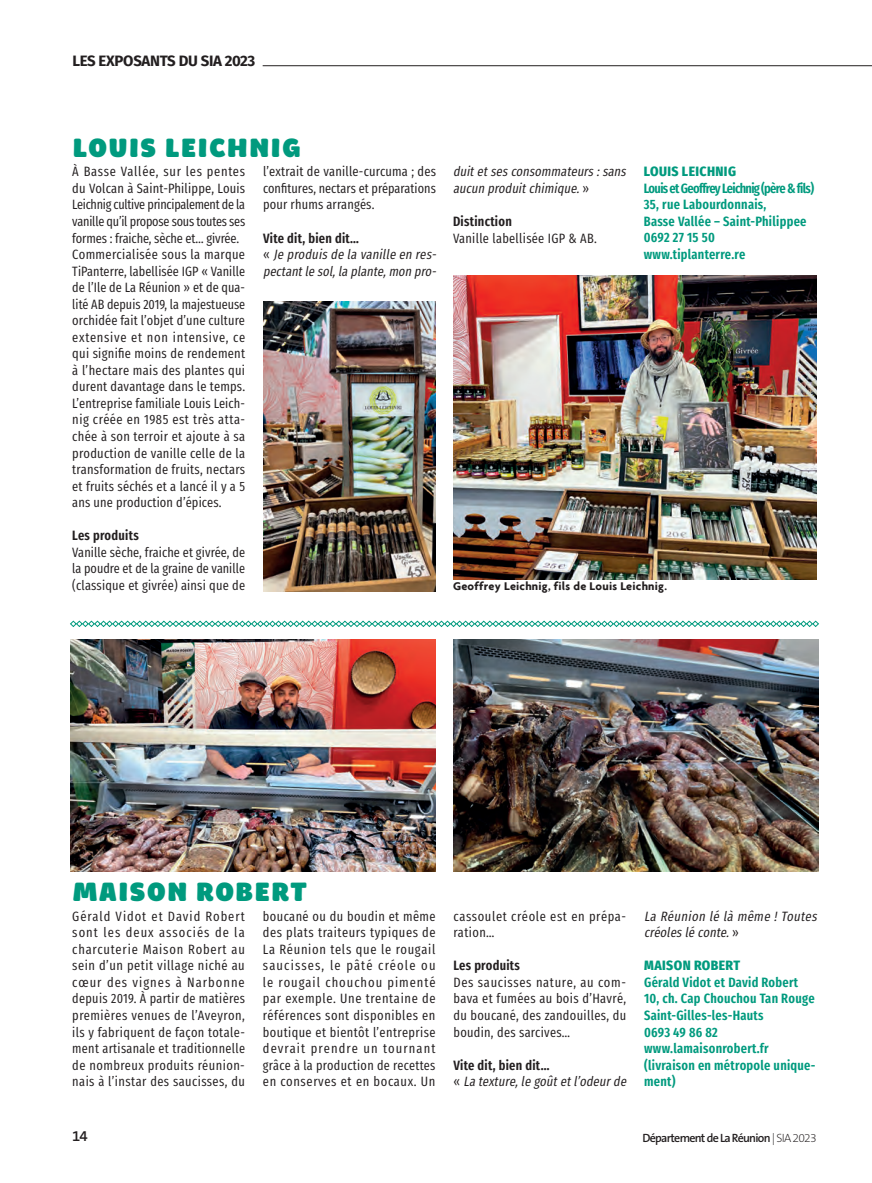
<style>
.page{position:relative;width:872px;height:1183px;background:#fff}
.page>*{position:absolute;margin:0;border:0;box-sizing:border-box;transform-origin:0 0}
.t1{font:900 27px "Brevia";letter-spacing:.035em;color:#009a7e}
.t2{font:700 15px "Fira Sans";letter-spacing:-.02em;color:#231f20}
.t3{font:600 15px "The Sans B6";color:#231f20}
.t4{font:13.5px/16.5px "Fira Sans Compressed";letter-spacing:.015em;color:#231f20;text-align:justify}
.t5{font:600 13.5px/16.5px "Fira Sans Compressed";letter-spacing:.02em;color:#009a7e}
.t6{font:italic 13.5px/16.5px "Fira Sans Compressed";color:#231f20}
.t7{font:600 13.5px "Fira Sans Compressed";letter-spacing:.02em;color:#231f20}
.t8{font:13.5px/16.5px "Fira Sans Compressed";letter-spacing:.045em;color:#231f20}
.t9{font:800 13.5px "Fira Sans Condensed";letter-spacing:.03em;color:#009a7e}
.t10{font:700 12px "Agenda";letter-spacing:.02em;color:#231f20}
.t11{font:600 12px "The Sans B6";letter-spacing:-.06em;color:#231f20}
.s1{font-weight:600;font-style:normal}
.s2{font-style:normal}
.s3{font-family:"The Sans B2";font-weight:200}
</style>
<div class="page">
<hr style="left:263px;top:65px;width:609px;height:1px;background:#231f20">
<img style="left:70px;top:639px;width:366px;height:231px">
<img style="left:453px;top:639px;width:366px;height:231px">
<img style="left:453px;top:275px;width:363px;height:304px">
<img style="left:263px;top:301px;width:173px;height:290px">
<svg style="left:70px;top:620px;width:749px;height:7px"></svg>
<p class="t2" style="left:72px;top:48px;width:184px">LES EXPOSANTS DU SIA 2023</p>
<h1 class="t1" style="left:72px;top:130px;width:230px">LOUIS LEICHNIG</h1>
<p class="t4" style="left:72px;top:163px;width:174px;text-align:left">À Basse Vallée, sur les pentes du Volcan à Saint-Philippe, Louis Leichnig cultive principalement de la vanille qu’il propose sous toutes ses formes : fraiche, sèche et… givrée.<br>Commercialisée sous la marque TiPanterre, labellisée IGP « Vanille de l’Ile de La Réunion » et de qua&shy;lité AB depuis 2019, la majestueuse orchidée fait l’objet d’une culture extensive et non intensive, ce qui signifie moins de rendement à l’hectare mais des plantes qui durent davantage dans le temps.<br>L’entreprise familiale Louis Leich&shy;nig créée en 1985 est très atta&shy;chée à son terroir et ajoute à sa production de vanille celle de la transformation de fruits, nectars et fruits séchés et a lancé il y a 5 ans une production d’épices.</p>
<p class="t7" style="left:72px;top:524px;width:68px">Les produits</p>
<p class="t4" style="left:72px;top:543px;width:174px">Vanille sèche, fraiche et givrée, de la poudre et de la graine de vanille (classique et givrée) ainsi que de</p>
<p class="t4" style="left:263px;top:163px;width:174px">l’extrait de vanille-curcuma ; des confitures, nectars et préparations pour rhums arrangés.</p>
<p class="t6" style="left:263px;top:229px;width:178px"><span class="s1">Vite dit, bien dit…<br></span><span class="s2">«</span> Je produisde la vanille en res&shy;pectantlesol,laplante,mon pro-</p>
<p class="t6" style="left:453px;top:163px;width:178px">duitetsesconsommateurs:sans aucun produitchimique.<span class="s2">»</span></p>
<p class="t7" style="left:453px;top:210px;width:60px">Distinction</p>
<p class="t4" style="left:453px;top:229px;width:145px">Vanille labellisée IGP &amp; AB.</p>
<p class="t9" style="left:644px;top:160px;width:94px">LOUIS LEICHNIG</p>
<p class="t5" style="left:644px;top:179px;width:172px">Louis et Geoffrey Leichnig (père &amp; fils)<br>35, rue Labourdonnais,<br>Basse Vallée – Saint-Philippee<br>0692 27 15 50 www.tiplanterre.re</p>
<p class="t10" style="left:453px;top:579px;width:215px">Geoffrey Leichnig, fils de Louis Leichnig.</p>
<h1 class="t1" style="left:72px;top:874px;width:236px">MAISON ROBERT</h1>
<p class="t4" style="left:72px;top:907px;width:174px">Gérald Vidot et David Robert sont les deux associés de la charcuterie Maison Robert au sein d’un petit village niché au cœur des vignes à Narbonne depuis 2019. À partir de matières premières venues de l’Aveyron, ils y fabriquent de façon totale&shy;ment artisanale et traditionnelle de nombreux produits réunion&shy;nais à l’instar des saucisses, du</p>
<p class="t4" style="left:263px;top:907px;width:174px">boucané ou du boudin et même des plats traiteurs typiques de La Réunion tels que le rougail saucisses, le pâté créole ou le rougail chouchou pimenté par exemple. Une trentaine de références sont disponibles en boutique et bientôt l’entreprise devrait prendre un tournant grâce à la production de recettes en conserves et en bocaux. Un</p>
<p class="t8" style="left:453px;top:907px;width:174px">cassoulet créole est en prépa&shy;ration…</p>
<p class="t7" style="left:453px;top:954px;width:68px">Les produits</p>
<p class="t4" style="left:453px;top:973px;width:174px">Des saucisses nature, au com&shy;bava et fumées au bois d’Havré, du boucané, des zandouilles, du boudin, des sarcives…</p>
<p class="t6" style="left:453px;top:1056px;width:178px"><span class="s1">Vite dit, bien dit…<br></span><span class="s2">«</span> La texture,le goûtetl’odeurde</p>
<p class="t6" style="left:644px;top:907px;width:177px">La Réunion lé là même !Toutes créoleslé conte.<span class="s2">»</span></p>
<p class="t9" style="left:644px;top:953px;width:97px">MAISON ROBERT</p>
<p class="t5" style="left:644px;top:972px;width:173px">Gérald Vidot et David Robert<br>10, ch. Cap Chouchou Tan Rouge<br>Saint-Gilles-les-Hauts<br>0693 49 86 82 www.lamaisonrobert.fr (livraison en métropole unique&shy;ment)</p>
<p class="t3" style="left:72px;top:1127px;width:17px">14</p>
<p class="t11" style="left:642px;top:1131px;width:176px">Département de La Réunion <span class="s3">| SIA 2023</span></p>
</div>
